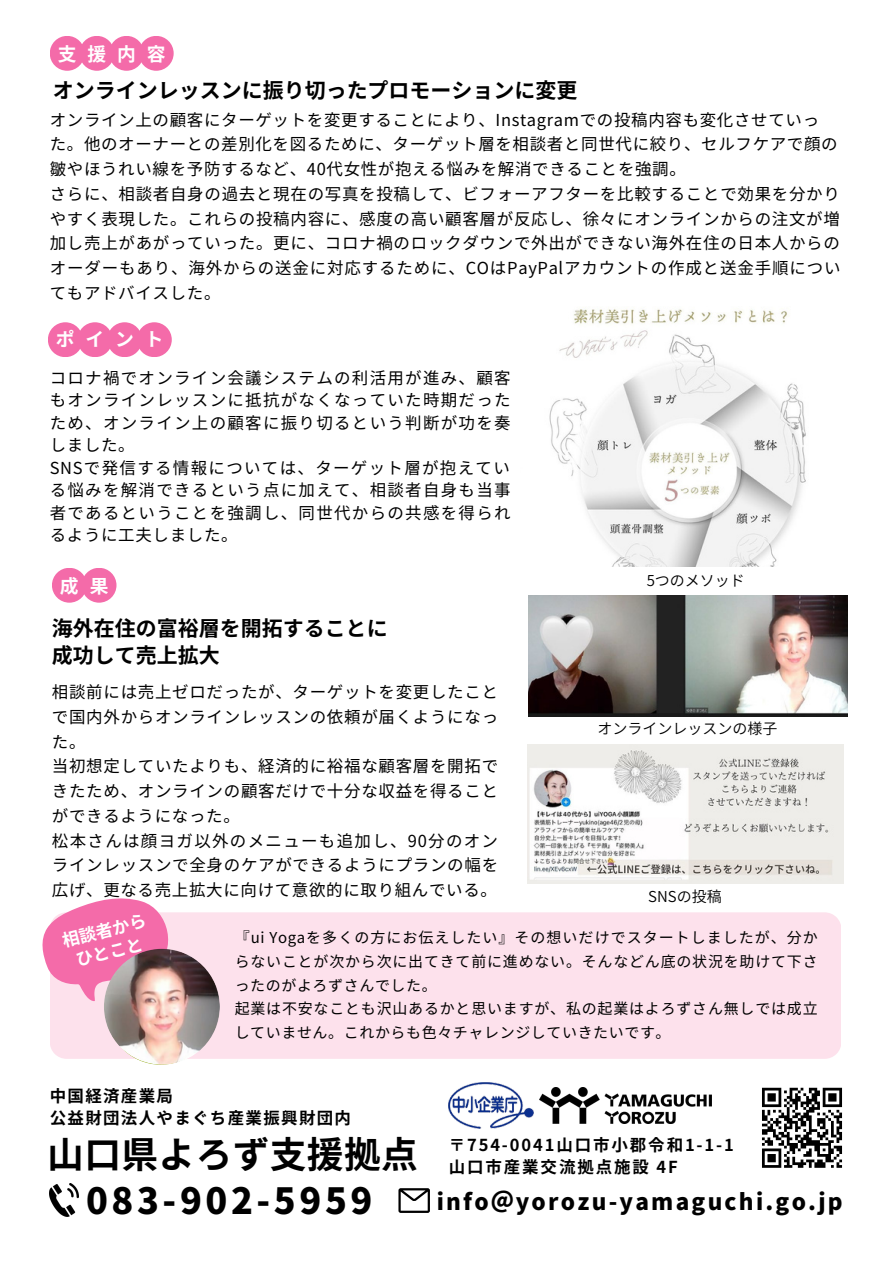
<style>
.page{position:relative;width:893px;height:1264px;background:#fff}
.page>*{position:absolute;margin:0;border:0;box-sizing:border-box;transform-origin:0 0}
.t1{font:700 36.75px "Noto Sans JP";letter-spacing:.01em;color:#000}
.t2{font:900 36px "Noto Sans JP";letter-spacing:.1em;color:#000}
.t3{font:900 22.5px "Noto Sans JP";letter-spacing:.1em;color:#000}
.t4{font:700 21px/27px "Noto Sans JP";color:#000}
.t5{font:700 18.75px "Noto Sans JP";letter-spacing:.58em;color:#fff}
.t6{font:700 17.25px/22px "Noto Sans JP";color:#fff;text-align:center}
.t7{font:16.5px/24.8px "Noto Sans JP";letter-spacing:.045em;color:#000}
.t8{font:16.5px/22.5px "Noto Sans JP";letter-spacing:.08em;color:#000}
.t9{font:700 16.5px/21.3px "Noto Sans JP";letter-spacing:.115em;color:#000}
.t10{font:700 16.5px/22.5px "Noto Sans JP";letter-spacing:.08em;color:#000}
.t11{font:15px/23.5px "Noto Sans JP";letter-spacing:.05em;color:#000}
.t12{font:600 15px "Noto Sans JP";color:#000}
</style>
<div class="page">
<div style="left:50px;top:36px;width:35px;height:35px;background:#f46ba9;border-radius:50%"></div>
<div style="left:79px;top:36px;width:35px;height:35px;background:#f46ba9;border-radius:50%"></div>
<div style="left:109px;top:36px;width:35px;height:35px;background:#f46ba9;border-radius:50%"></div>
<div style="left:139px;top:36px;width:35px;height:35px;background:#f46ba9;border-radius:50%"></div>
<div style="left:52px;top:568px;width:35px;height:34px;background:#f46ba9;border-radius:50%"></div>
<div style="left:82px;top:568px;width:34px;height:34px;background:#f46ba9;border-radius:50%"></div>
<svg style="left:762px;top:1087px;width:81px;height:81px"></svg>
<img style="left:539px;top:1087px;width:172px;height:36px">
<img style="left:448px;top:1082px;width:85px;height:46px">
<img style="left:50px;top:1183px;width:29px;height:33px">
<svg style="left:398px;top:1188px;width:32px;height:24px"></svg>
<div style="left:50px;top:912px;width:790px;height:146px;background:#fde1ec"></div>
<svg style="left:42px;top:898px;width:144px;height:112px;background:#f797c2"></svg>
<div style="left:48px;top:322px;width:35px;height:35px;background:#f46ba9;border-radius:50%"></div>
<div style="left:77px;top:322px;width:35px;height:35px;background:#f46ba9;border-radius:50%"></div>
<div style="left:107px;top:322px;width:35px;height:35px;background:#f46ba9;border-radius:50%"></div>
<div style="left:137px;top:322px;width:35px;height:35px;background:#f46ba9;border-radius:50%"></div>
<img style="left:104px;top:948px;width:116px;height:116px;border-radius:50%">
<img style="left:527px;top:744px;width:316px;height:139px">
<img style="left:529px;top:595px;width:318px;height:121px">
<img style="left:549px;top:309px;width:257px;height:257px">
<p class="t5" style="left:58px;top:39px;width:109px">支援内容</p>
<p class="t4" style="left:53px;top:76px;width:526px">オンラインレッスンに振り切ったプロモーションに変更</p>
<p class="t7" style="left:50px;top:106px;width:792px">オンライン上の顧客にターゲットを変更することにより、Instagramでの投稿内容も変化させていっ<br>た。他のオーナーとの差別化を図るために、ターゲット層を相談者と同世代に絞り、セルフケアで顔の皺やほうれい線を予防するなど、40代女性が抱える悩みを解消できることを強調。<br>さらに、相談者自身の過去と現在の写真を投稿して、ビフォーアフターを比較することで効果を分かりやすく表現した。これらの投稿内容に、感度の高い顧客層が反応し、徐々にオンラインからの注文が増加し売上があがっていった。更に、コロナ禍のロックダウンで外出ができない海外在住の日本人からのオーダーもあり、海外からの送金に対応するために、COはPayPalアカウントの作成と送金手順についてもアドバイスした。</p>
<p class="t5" style="left:56px;top:324px;width:109px">ポイント</p>
<p class="t8" style="left:50px;top:366px;width:462px">コロナ禍でオンライン会議システムの利活用が進み、顧客もオンラインレッスンに抵抗がなくなっていた時期だったため、オンライン上の顧客に振り切るという判断が功を奏しました。<br>SNSで発信する情報については、ターゲット層が抱えている悩みを解消できるという点に加えて、相談者自身も当事者であるということを強調し、同世代からの共感を得られるように工夫しました。</p>
<p class="t5" style="left:60px;top:571px;width:50px">成果</p>
<p class="t4" style="left:52px;top:614px;width:337px">海外在住の富裕層を開拓することに成功して売上拡大</p>
<p class="t7" style="left:52px;top:679px;width:447px">相談前には売上ゼロだったが、ターゲットを変更したことで国内外からオンラインレッスンの依頼が届くようになった。<br>当初想定していたよりも、経済的に裕福な顧客層を開拓できたため、オンラインの顧客だけで十分な収益を得ることができるようになった。<br>松本さんは顔ヨガ以外のメニューも追加し、90分のオンラインレッスンで全身のケアができるようにプランの幅を広げ、更なる売上拡大に向けて意欲的に取り組んでいる。</p>
<p class="t12" style="left:646px;top:568px;width:100px">5つのメソッド</p>
<p class="t12" style="left:597px;top:716px;width:180px">オンラインレッスンの様子</p>
<p class="t12" style="left:648px;top:884px;width:75px">SNSの投稿</p>
<p class="t6" style="left:60px;top:929px;width:88px;rotate:-14deg">相談者からひとこと</p>
<p class="t11" style="left:235px;top:925px;width:584px">『ui Yogaを多くの方にお伝えしたい』その想いだけでスタートしましたが、分からないことが次から次に出てきて前に進めない。そんなどん底の状況を助けて下さったのがよろずさんでした。<br>起業は不安なことも沢山あるかと思いますが、私の起業はよろずさん無しでは成立していません。これからも色々チャレンジしていきたいです。</p>
<p class="t10" style="left:50px;top:1083px;width:303px">中国経済産業局<br>公益財団法人やまぐち産業振興財団内</p>
<h1 class="t1" style="left:47px;top:1125px;width:372px">山口県よろず支援拠点</h1>
<p class="t9" style="left:448px;top:1133px;width:287px">〒754-0041山口市小郡令和1-1-1山口市産業交流拠点施設 4F</p>
<h2 class="t2" style="left:86px;top:1171px;width:288px">083-902-5959</h2>
<h3 class="t3" style="left:437px;top:1183px;width:407px">info＠yorozu-yamaguchi.go.jp</h3>
</div>
